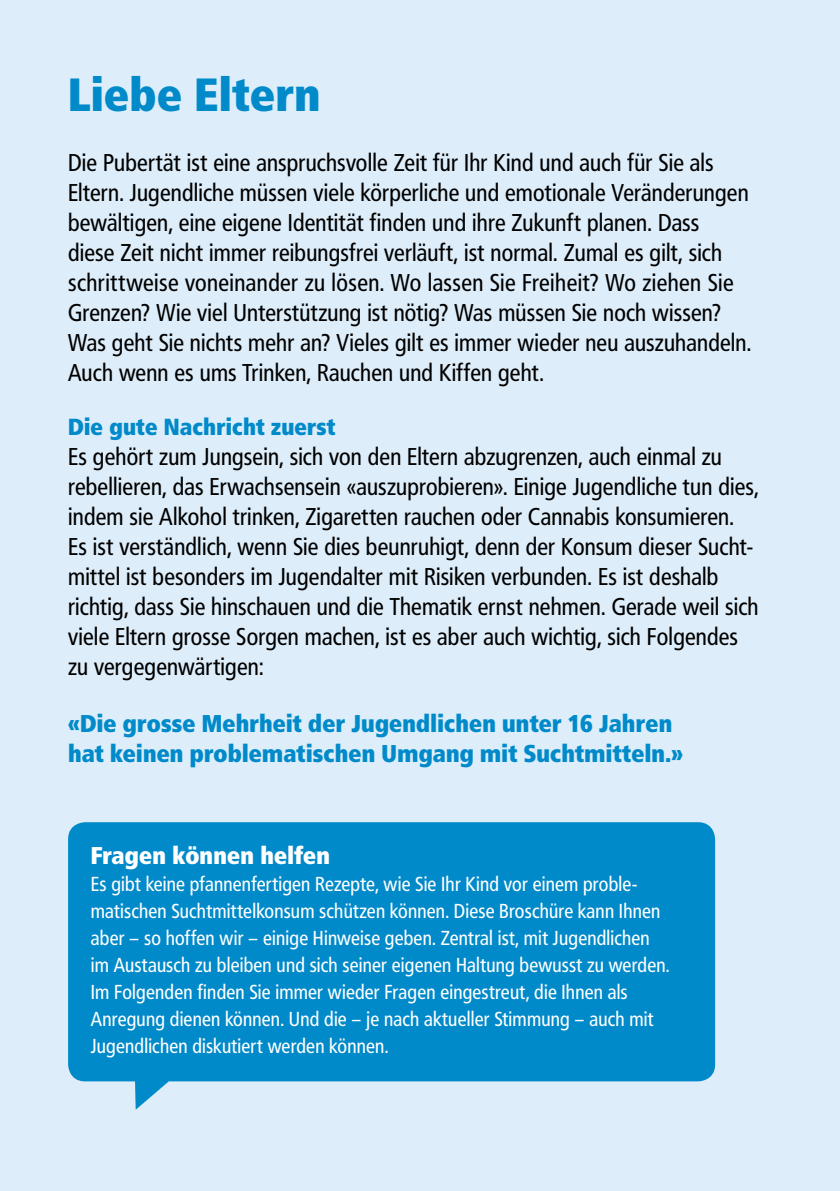
<style>
.page{position:relative;width:840px;height:1191px;background:#fff}
.page>*{position:absolute;margin:0;border:0;box-sizing:border-box;transform-origin:0 0}
.t1{font:800 46px "Frutiger Condensed BQ";letter-spacing:.01em;color:#008aca}
.t2{font:24px/30px "Frutiger Condensed BQ";letter-spacing:.01em;color:#000}
.t3{font:800 24px/30px "Frutiger Condensed BQ";letter-spacing:.01em;color:#008aca}
.t4{font:800 24px "Frutiger Condensed BQ";letter-spacing:.01em;color:#fff}
.t5{font:800 23px "Frutiger Condensed BQ";letter-spacing:.01em;color:#008aca}
.t6{font:20px/27px "Frutiger Condensed BQ";letter-spacing:.01em;color:#fff}
</style>
<div class="page">
<div style="left:0;top:0;width:839px;height:1191px;background:#ddedf9"></div>
<svg style="left:68px;top:822px;width:646px;height:287px;background:#1593ce"></svg>
<h1 class="t1" style="left:68px;top:66px;width:253px">Liebe Eltern</h1>
<p class="t2" style="left:68px;top:147px;width:684px">Die Pubertät ist eine anspruchsvolle Zeit für Ihr Kind und auch für Sie als Eltern. Jugendliche müssen viele körperliche und emotionale Veränderungen bewältigen, eine eigene Identität finden und ihre Zukunft planen. Dass diese Zeit nicht immer reibungsfrei verläuft, ist normal. Zumal es gilt, sich schrittweise voneinander zu lösen. Wo lassen Sie Freiheit? Wo ziehen Sie Grenzen? Wie viel Unterstützung ist nötig? Was müssen Sie noch wissen?<br>Was geht Sie nichts mehr an? Vieles gilt es immer wieder neu auszuhandeln.<br>Auch wenn es ums Trinken, Rauchen und Kiffen geht.</p>
<p class="t5" style="left:68px;top:412px;width:269px">Die gute Nachricht zuerst</p>
<p class="t2" style="left:68px;top:441px;width:691px">Es gehört zum Jungsein, sich von den Eltern abzugrenzen, auch einmal zu rebellieren, das Erwachsensein «auszuprobieren». Einige Jugendliche tun dies, indem sie Alkohol trinken, Zigaretten rauchen oder Cannabis konsumieren.<br>Es ist verständlich, wenn Sie dies beunruhigt, denn der Konsum dieser Sucht&shy;mittel ist besonders im Jugendalter mit Risiken verbunden. Es ist deshalb richtig, dass Sie hinschauen und die Thematik ernst nehmen. Gerade weil sich viele Eltern grosse Sorgen machen, ist es aber auch wichtig, sich Folgendes zu vergegenwärtigen:</p>
<p class="t3" style="left:68px;top:708px;width:616px">«Die grosse Mehrheit der Jugendlichen unter 16 Jahren hat keinen problematischen Umgang mit Suchtmitteln.»</p>
<p class="t4" style="left:91px;top:840px;width:240px">Fragen können helfen</p>
<p class="t6" style="left:91px;top:870px;width:580px">Es gibt keine pfannenfertigen Rezepte, wie Sie Ihr Kind vor einem proble&shy;matischen Suchtmittelkonsum schützen können. Diese Broschüre kann Ihnen aber – so hoffen wir – einige Hinweise geben. Zentral ist, mit Jugendlichen im Austausch zu bleiben und sich seiner eigenen Haltung bewusst zu werden.<br>Im Folgenden finden Sie immer wieder Fragen eingestreut, die Ihnen als Anregung dienen können. Und die – je nach aktueller Stimmung – auch mit Jugendlichen diskutiert werden können.</p>
</div>
